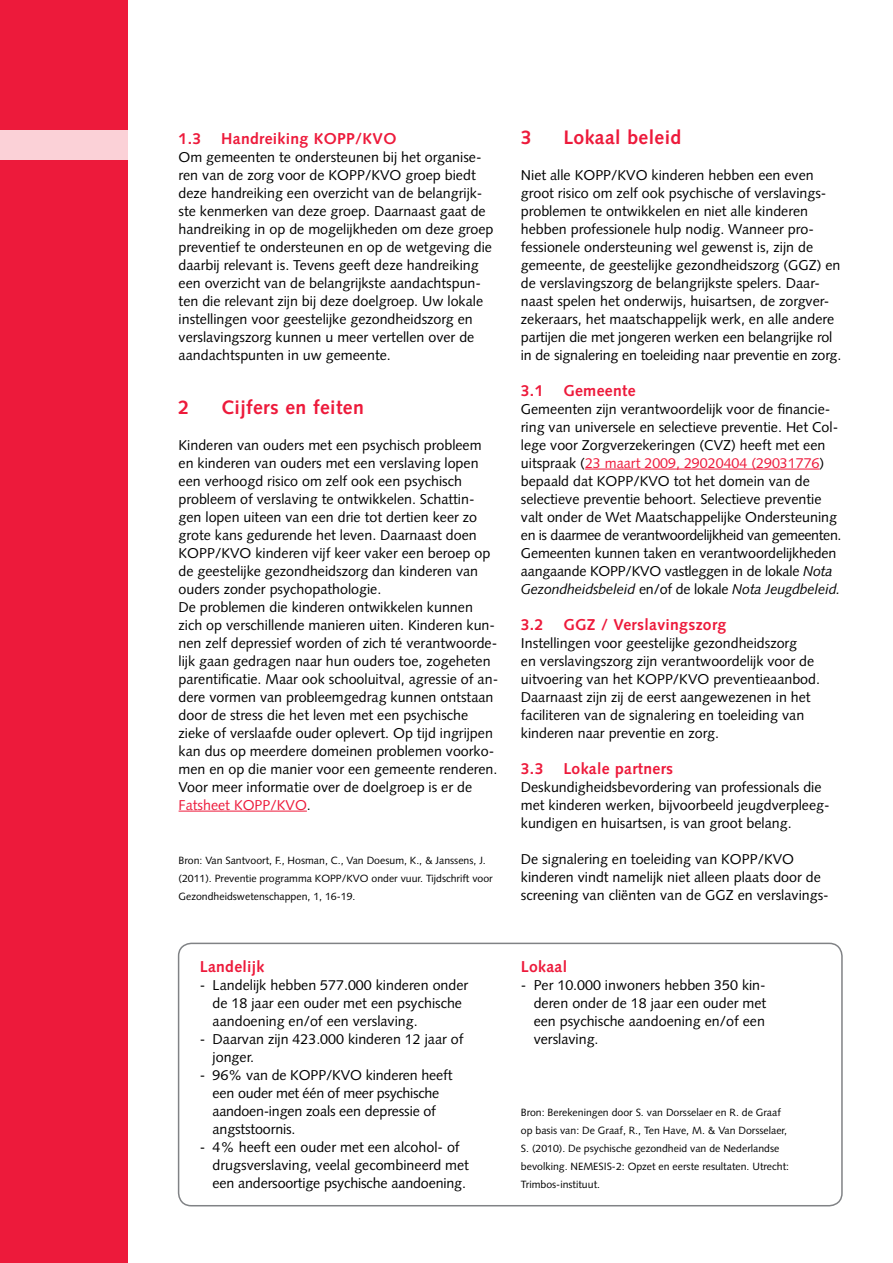
<style>
.page{position:relative;width:893px;height:1263px;background:#fff}
.page>*{position:absolute;margin:0;border:0;box-sizing:border-box;transform-origin:0 0}
.t1{font:700 19.5px "Syntax LT Std";letter-spacing:.02em;color:#ed1a3b}
.t2{font:700 15.75px "Syntax LT Std";letter-spacing:.02em;color:#ed1a3b}
.t3{font:14.25px/18px "Syntax LT Std";color:#000}
.t4{font:10.5px/18px "Syntax LT Std";color:#000}
.s1{color:#ed1a3b}
.s2{font-style:italic}
</style>
<div class="page">
<div style="left:0;top:0;width:128px;height:1263px;background:#ed1a3b"></div>
<div style="left:0;top:130px;width:128px;height:29px;background:#fbd1d7"></div>
<div style="left:178px;top:943px;width:665px;height:263px;border:2px solid #808285;border-radius:13px"></div>
<hr style="left:179px;top:811px;width:128px;height:1px;background:#ed1a3b">
<hr style="left:585px;top:469px;width:234px;height:1px;background:#ed1a3b">
<p class="t2" style="left:179px;top:129px;width:24px">1.3</p>
<p class="t2" style="left:221px;top:129px;width:177px">Handreiking KOPP/KVO</p>
<p class="t3" style="left:179px;top:148px;width:316px">Om gemeenten te ondersteunen bij het organise&shy;ren van de zorg voor de KOPP/KVO groep biedt deze handreiking een overzicht van de belangrijk&shy;ste kenmerken van deze groep. Daarnaast gaat de handreiking in op de mogelijkheden om deze groep preventief te ondersteunen en op de wetgeving die daarbij relevant is. Tevens geeft deze handreiking een overzicht van de belangrijkste aandachtspun&shy;ten die relevant zijn bij deze doelgroep. Uw lokale instellingen voor geestelijke gezondheidszorg en verslavingszorg kunnen u meer vertellen over de aandachtspunten in uw gemeente.</p>
<h1 class="t1" style="left:179px;top:396px;width:12px">2</h1>
<h1 class="t1" style="left:221px;top:396px;width:144px">Cijfers en feiten</h1>
<p class="t3" style="left:179px;top:436px;width:321px">Kinderen van ouders met een psychisch probleem en kinderen van ouders met een verslaving lopen een verhoogd risico om zelf ook een psychisch probleem of verslaving te ontwikkelen. Schattin&shy;gen lopen uiteen van een drie tot dertien keer zo grote kans gedurende het leven. Daarnaast doen KOPP/KVO kinderen vijf keer vaker een beroep op de geestelijke gezondheidszorg dan kinderen van ouders zonder psychopathologie.<br>De problemen die kinderen ontwikkelen kunnen zich op verschillende manieren uiten. Kinderen kun&shy;nen zelf depressief worden of zich té verantwoorde&shy;lijk gaan gedragen naar hun ouders toe, zogeheten parentificatie. Maar ook schooluitval, agressie of an&shy;dere vormen van probleemgedrag kunnen ontstaan door de stress die het leven met een psychische zieke of verslaafde ouder oplevert. Op tijd ingrijpen kan dus op meerdere domeinen problemen voorko&shy;men en op die manier voor een gemeente renderen.<br>Voor meer informatie over de doelgroep is er de <span class="s1">Fatsheet KOPP/KVO</span>.</p>
<p class="t4" style="left:179px;top:851px;width:316px">Bron: Van Santvoort, F., Hosman, C., Van Doesum, K., &amp; Janssens, J. (2011). Preventie programma KOPP/KVO onder vuur. Tijdschrift voor<br>Gezondheidswetenschappen, 1, 16-19.</p>
<p class="t2" style="left:200px;top:957px;width:66px">Landelijk</p>
<p class="t3" style="left:213px;top:976px;width:257px;text-indent:-13px">- Landelijk hebben 577.000 kinderen onder de 18 jaar een ouder met een psychische aandoening en/of een verslaving.</p>
<p class="t3" style="left:213px;top:1030px;width:252px;text-indent:-13px">- Daarvan zijn 423.000 kinderen 12 jaar of jonger.</p>
<p class="t3" style="left:213px;top:1066px;width:241px;text-indent:-13px">- 96% van de KOPP/KVO kinderen heeft een ouder met één of meer psychische aandoen-ingen zoals een depressie of angststoornis.</p>
<p class="t3" style="left:213px;top:1138px;width:258px;text-indent:-13px">- 4% heeft een ouder met een alcohol- of drugsverslaving, veelal gecombineerd met een andersoortige psychische aandoening.</p>
<h1 class="t1" style="left:521px;top:126px;width:12px">3</h1>
<h1 class="t1" style="left:563px;top:126px;width:119px">Lokaal beleid</h1>
<p class="t3" style="left:521px;top:166px;width:322px">Niet alle KOPP/KVO kinderen hebben een even groot risico om zelf ook psychische of verslavings&shy;problemen te ontwikkelen en niet alle kinderen hebben professionele hulp nodig. Wanneer pro&shy;fessionele ondersteuning wel gewenst is, zijn de gemeente, de geestelijke gezondheidszorg (GGZ) en de verslavingszorg de belangrijkste spelers. Daar&shy;naast spelen het onderwijs, huisartsen, de zorgver&shy;zekeraars, het maatschappelijk werk, en alle andere partijen die met jongeren werken een belangrijke rol in de signalering en toeleiding naar preventie en zorg.</p>
<p class="t2" style="left:521px;top:381px;width:24px">3.1</p>
<p class="t2" style="left:563px;top:381px;width:74px">Gemeente</p>
<p class="t3" style="left:521px;top:400px;width:322px">Gemeenten zijn verantwoordelijk voor de financie&shy;ring van universele en selectieve preventie. Het Col&shy;lege voor Zorgverzekeringen (CVZ) heeft met een uitspraak (<span class="s1">23 maart 2009, 29020404 (29031776</span>) bepaald dat KOPP/KVO tot het domein van de selectieve preventie behoort. Selectieve preventie valt onder de Wet Maatschappelijke Ondersteuning en is daarmee de verantwoordelijkheid van gemeenten.<br>Gemeenten kunnen taken en verantwoordelijkheden aangaande KOPP/KVO vastleggen in de lokale <span class="s2">Nota Gezondheidsbeleid</span> en/of de lokale <span class="s2">Nota Jeugdbeleid.</span></p>
<p class="t2" style="left:521px;top:615px;width:24px">3.2</p>
<p class="t2" style="left:563px;top:615px;width:164px">GGZ / Verslavingszorg</p>
<p class="t3" style="left:521px;top:634px;width:301px">Instellingen voor geestelijke gezondheidszorg<br>en verslavingszorg zijn verantwoordelijk voor de uitvoering van het KOPP/KVO preventieaanbod.<br>Daarnaast zijn zij de eerst aangewezenen in het faciliteren van de signalering en toeleiding van kinderen naar preventie en zorg.</p>
<p class="t2" style="left:521px;top:759px;width:24px">3.3</p>
<p class="t2" style="left:563px;top:759px;width:111px">Lokale partners</p>
<p class="t3" style="left:521px;top:778px;width:310px">Deskundigheidsbevordering van professionals die met kinderen werken, bijvoorbeeld jeugdverpleeg&shy;kundigen en huisartsen, is van groot belang.</p>
<p class="t3" style="left:521px;top:850px;width:309px">De signalering en toeleiding van KOPP/KVO kinderen vindt namelijk niet alleen plaats door de screening van cliënten van de GGZ en verslavings-</p>
<p class="t2" style="left:521px;top:957px;width:48px">Lokaal</p>
<p class="t3" style="left:534px;top:976px;width:234px;text-align:justify;text-indent:-13px">- Per 10.000 inwoners hebben 350 kin&shy;deren onder de 18 jaar een ouder met een psychische aandoening en/of een verslaving.</p>
<p class="t4" style="left:521px;top:1103px;width:270px">Bron: Berekeningen door S. van Dorsselaer en R. de Graaf op basis van: De Graaf, R., Ten Have, M. &amp; Van Dorsselaer, S. (2010). De psychische gezondheid van de Nederlandse bevolking. NEMESIS-2: Opzet en eerste resultaten. Utrecht:<br>Trimbos-instituut.</p>
</div>
